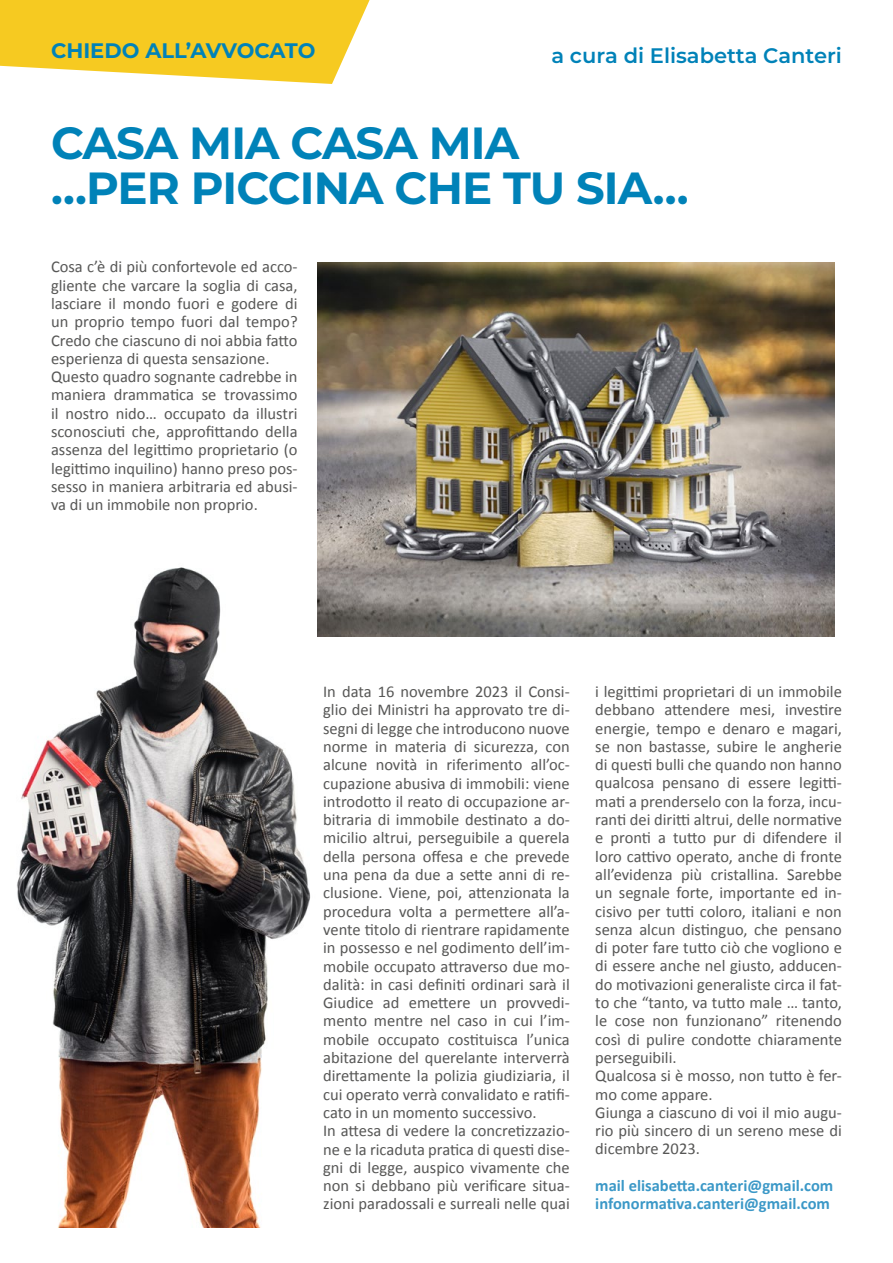
<style>
.page{position:relative;width:893px;height:1263px;background:#fff}
.page>*{position:absolute;margin:0;border:0;box-sizing:border-box;transform-origin:0 0}
.t1{font:700 45px/45px "Montserrat";letter-spacing:-.02em;color:#0082b8}
.t2{font:600 21px "Montserrat";color:#0082b8}
.t3{font:700 21px "Montserrat";color:#0082b8}
.t4{font:16.5px/18.3px "Calibri";color:#575756}
.t5{font:700 16.5px/18.3px "Calibri";color:#3b98c7}
</style>
<div class="page">
<img style="left:17px;top:567px;width:294px;height:660px">
<svg style="left:0;top:0;width:370px;height:84px;background:#f7d142"></svg>
<img style="left:317px;top:262px;width:518px;height:375px">
<p class="t3" style="left:51px;top:35px;width:266px">CHIEDO ALL’AVVOCATO</p>
<p class="t2" style="left:551px;top:41px;width:292px">a cura di Elisabetta Canteri</p>
<h1 class="t1" style="left:51px;top:119px;width:639px">CASA MIA CASA MIA<br>…PER PICCINA CHE TU SIA…</h1>
<p class="t4" style="left:51px;top:257px;width:248px">Cosa c’è di più confortevole ed acco&shy;gliente che varcare la soglia di casa, lasciare il mondo fuori e godere di un proprio tempo fuori dal tempo?<br>Credo che ciascuno di noi abbia fatto esperienza di questa sensazione.<br>Questo quadro sognante cadrebbe in maniera drammatica se trovassimo il nostro nido… occupato da illustri sconosciuti che, approfittando della assenza del legittimo proprietario (o legittimo inquilino) hanno preso pos&shy;sesso in maniera arbitraria ed abusi&shy;va di un immobile non proprio.</p>
<p class="t4" style="left:323px;top:682px;width:248px">In data 16 novembre 2023 il Consi&shy;glio dei Ministri ha approvato tre di&shy;segni di legge che introducono nuove norme in materia di sicurezza, con alcune novità in riferimento all’oc&shy;cupazione abusiva di immobili: viene introdotto il reato di occupazione ar&shy;bitraria di immobile destinato a do&shy;micilio altrui, perseguibile a querela della persona offesa e che prevede una pena da due a sette anni di re&shy;clusione. Viene, poi, attenzionata la procedura volta a permettere all’a&shy;vente titolo di rientrare rapidamente in possesso e nel godimento dell’im&shy;mobile occupato attraverso due mo&shy;dalità: in casi definiti ordinari sarà il Giudice ad emettere un provvedi&shy;mento mentre nel caso in cui l’im&shy;mobile occupato costituisca l’unica abitazione del querelante interverrà direttamente la polizia giudiziaria, il cui operato verrà convalidato e ratifi&shy;cato in un momento successivo.<br>In attesa di vedere la concretizzazio&shy;ne e la ricaduta pratica di questi dise&shy;gni di legge, auspico vivamente che non si debbano più verificare situa&shy;zioni paradossali e surreali nelle quai</p>
<p class="t4" style="left:595px;top:682px;width:248px">i legittimi proprietari di un immobile debbano attendere mesi, investire energie, tempo e denaro e magari, se non bastasse, subire le angherie di questi bulli che quando non hanno qualcosa pensano di essere legitti&shy;mati a prenderselo con la forza, incu&shy;ranti dei diritti altrui, delle normative e pronti a tutto pur di difendere il loro cattivo operato, anche di fronte all’evidenza più cristallina. Sarebbe un segnale forte, importante ed in&shy;cisivo per tutti coloro, italiani e non senza alcun distinguo, che pensano di poter fare tutto ciò che vogliono e di essere anche nel giusto, adducen&shy;do motivazioni generaliste circa il fat&shy;to che “tanto, va tutto male … tanto, le cose non funzionano” ritenendo così di pulire condotte chiaramente perseguibili.<br>Qualcosa si è mosso, non tutto è fer&shy;mo come appare.<br>Giunga a ciascuno di voi il mio augu&shy;rio più sincero di un sereno mese di dicembre 2023.</p>
<p class="t5" style="left:595px;top:1176px;width:240px">mail elisabetta.canteri@gmail.com infonormativa.canteri@gmail.com</p>
</div>
